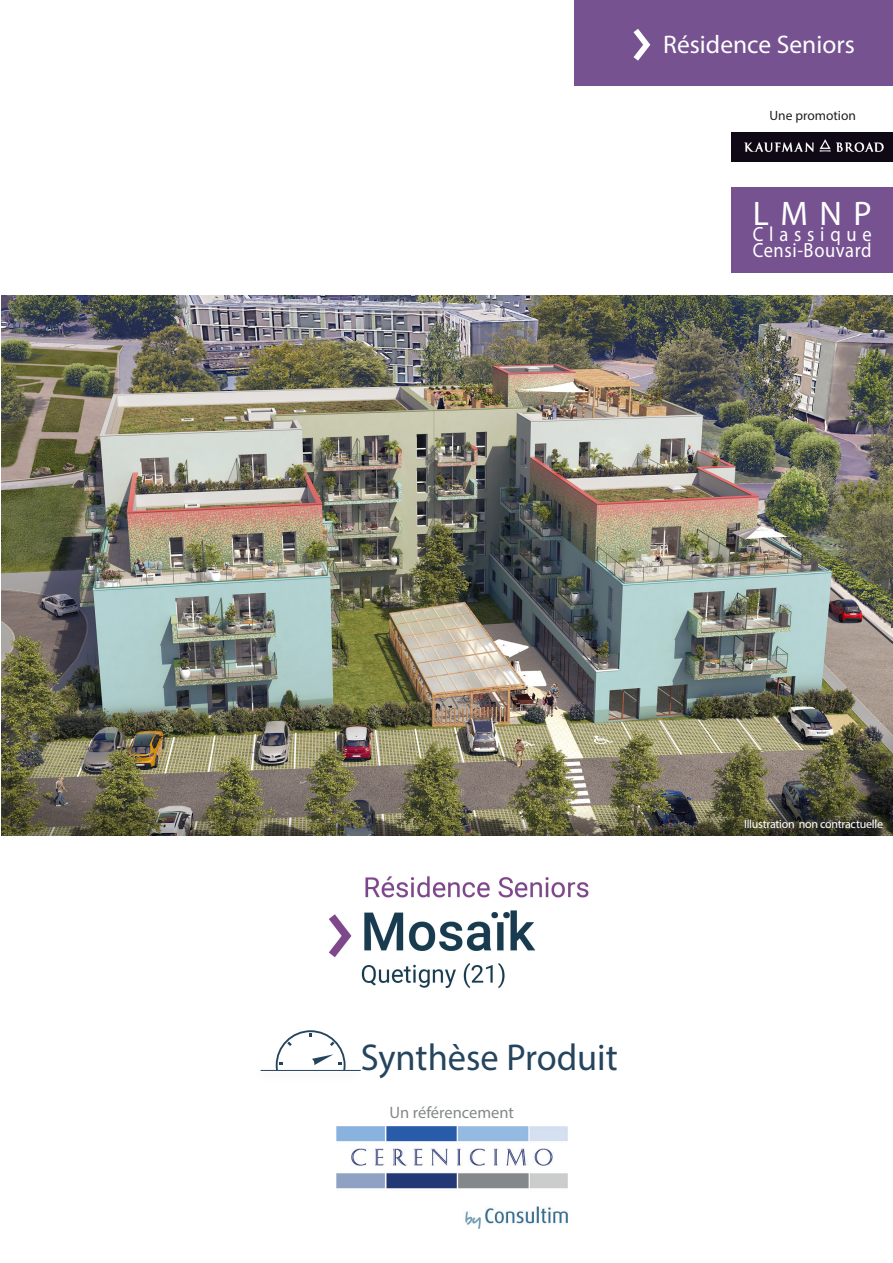
<style>
.page{position:relative;width:893px;height:1263px;background:#fff}
.page>*{position:absolute;margin:0;border:0;box-sizing:border-box;transform-origin:0 0}
.t1{font:37.5px "Myriad Pro";color:#25445d}
.t2{font:34.2px "Myriad Pro";color:#fff}
.t3{font:25.5px "Myriad Pro";color:#fff}
.t4{font:20.55px "Myriad Pro";letter-spacing:.035em;color:#fff;scale:.9 1}
.t5{font:20.55px "Myriad Pro";letter-spacing:.315em;color:#fff;scale:.9 1}
.t6{font:16.5px "Myriad Pro";color:#85888a}
.t7{font:13.5px "Myriad Pro";color:#231f20}
.t8{font:12px "Myriad Pro";letter-spacing:-.02em;color:#fff}
</style>
<div class="page">
<div style="left:574px;top:0;width:319px;height:85px;background:#765291"></div>
<svg style="left:633px;top:29px;width:17px;height:32px"></svg>
<hr style="left:261px;top:1070px;width:100px;height:1px;background:#25445d">
<svg style="left:275px;top:1030px;width:71px;height:41px"></svg>
<div style="left:731px;top:187px;width:162px;height:85px;background:#765291"></div>
<img style="left:336px;top:1127px;width:231px;height:102px">
<img style="left:2px;top:296px;width:891px;height:539px">
<img style="left:329px;top:876px;width:260px;height:113px">
<img style="left:731px;top:133px;width:162px;height:28px">
<h3 class="t3" style="left:663px;top:29px;width:193px">Résidence Seniors</h3>
<p class="t7" style="left:770px;top:107px;width:88px">Une promotion</p>
<p class="t2" style="left:753px;top:192px;width:121px">LMNP</p>
<p class="t5" style="left:753px;top:222px;width:134px">Classique</p>
<p class="t4" style="left:753px;top:238px;width:134px">Censi-Bouvard</p>
<p class="t1" style="left:361px;top:1035px;width:258px">Synthèse Produit</p>
<p class="t6" style="left:390px;top:1102px;width:126px">Un référencement</p>
<p class="t8" style="left:744px;top:816px;width:140px">Illustration non contractuelle</p>
</div>
